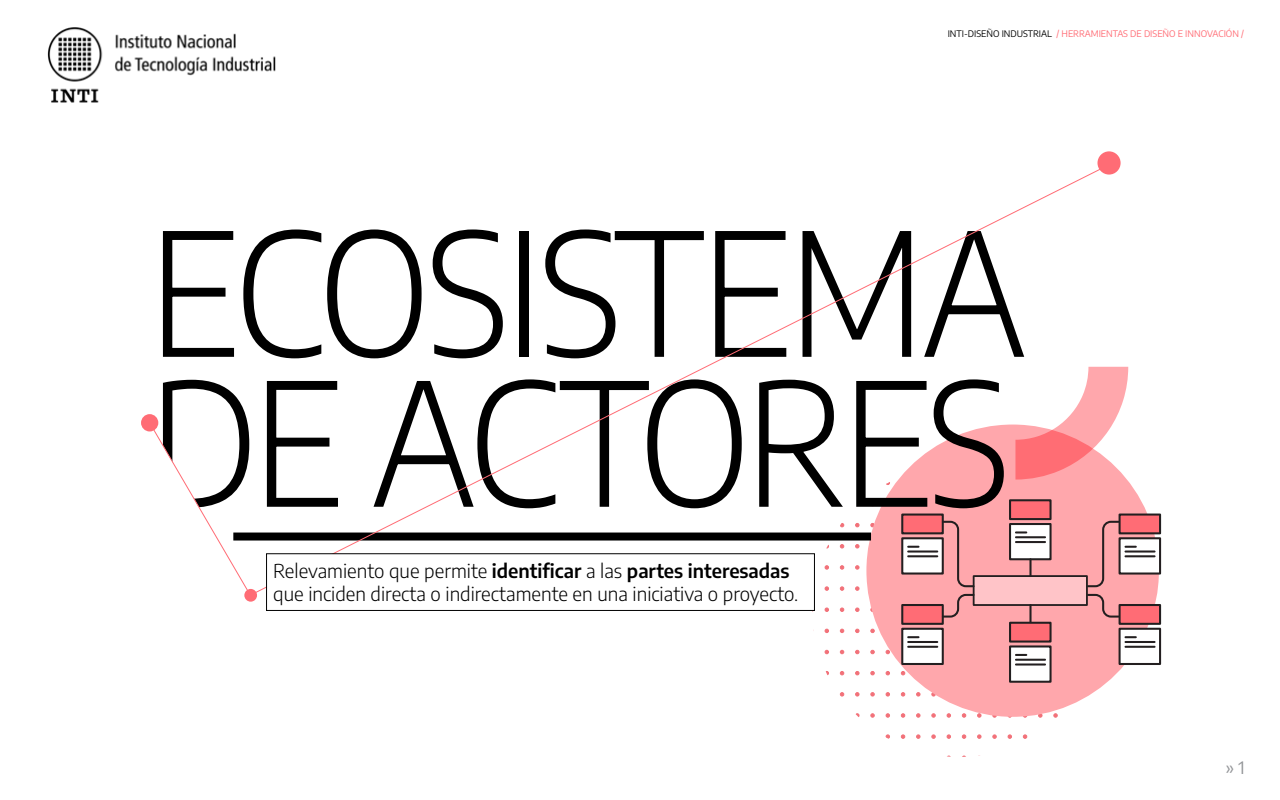
<style>
.page{position:relative;width:1280px;height:800px;background:#fff}
.page>*{position:absolute;margin:0;border:0;box-sizing:border-box;transform-origin:0 0}
.t1{font:300 170px/149.9px "Encode Sans";letter-spacing:-.035em;color:#000;scale:.94 1}
.t2{font:300 19px/23px "Encode Sans";color:#000}
.t3{font:17px "Encode Sans";color:#939598}
.t4{font:9px "Encode Sans";color:#ff6c75}
.s1{color:#000}
.s2{font-weight:600}
</style>
<div class="page">
<svg style="left:825px;top:608px;width:4px;height:4px"></svg>
<svg style="left:840px;top:608px;width:4px;height:4px"></svg>
<svg style="left:855px;top:608px;width:5px;height:4px"></svg>
<svg style="left:825px;top:629px;width:4px;height:4px"></svg>
<svg style="left:840px;top:629px;width:4px;height:4px"></svg>
<svg style="left:855px;top:629px;width:5px;height:4px"></svg>
<svg style="left:870px;top:629px;width:5px;height:4px"></svg>
<svg style="left:825px;top:650px;width:4px;height:4px"></svg>
<svg style="left:840px;top:650px;width:4px;height:4px"></svg>
<svg style="left:855px;top:650px;width:5px;height:4px"></svg>
<svg style="left:870px;top:650px;width:5px;height:4px"></svg>
<svg style="left:886px;top:650px;width:4px;height:4px"></svg>
<svg style="left:825px;top:671px;width:4px;height:4px"></svg>
<svg style="left:840px;top:671px;width:4px;height:4px"></svg>
<svg style="left:855px;top:671px;width:5px;height:4px"></svg>
<svg style="left:870px;top:671px;width:5px;height:4px"></svg>
<svg style="left:886px;top:671px;width:4px;height:4px"></svg>
<svg style="left:901px;top:671px;width:4px;height:4px"></svg>
<svg style="left:840px;top:692px;width:4px;height:5px"></svg>
<svg style="left:855px;top:692px;width:5px;height:5px"></svg>
<svg style="left:870px;top:692px;width:5px;height:5px"></svg>
<svg style="left:886px;top:692px;width:4px;height:5px"></svg>
<svg style="left:901px;top:692px;width:4px;height:5px"></svg>
<svg style="left:916px;top:692px;width:4px;height:5px"></svg>
<svg style="left:931px;top:693px;width:5px;height:4px"></svg>
<svg style="left:855px;top:713px;width:5px;height:4px"></svg>
<svg style="left:870px;top:713px;width:5px;height:5px"></svg>
<svg style="left:886px;top:713px;width:4px;height:5px"></svg>
<svg style="left:901px;top:713px;width:4px;height:5px"></svg>
<svg style="left:916px;top:713px;width:4px;height:5px"></svg>
<svg style="left:931px;top:713px;width:5px;height:5px"></svg>
<svg style="left:947px;top:713px;width:4px;height:5px"></svg>
<svg style="left:962px;top:713px;width:4px;height:5px"></svg>
<svg style="left:977px;top:713px;width:4px;height:5px"></svg>
<svg style="left:1038px;top:714px;width:4px;height:4px"></svg>
<svg style="left:1053px;top:713px;width:5px;height:5px"></svg>
<svg style="left:886px;top:734px;width:4px;height:5px"></svg>
<svg style="left:901px;top:734px;width:4px;height:5px"></svg>
<svg style="left:916px;top:734px;width:4px;height:5px"></svg>
<svg style="left:931px;top:734px;width:5px;height:5px"></svg>
<svg style="left:947px;top:734px;width:4px;height:5px"></svg>
<svg style="left:962px;top:734px;width:4px;height:5px"></svg>
<svg style="left:977px;top:734px;width:4px;height:5px"></svg>
<svg style="left:992px;top:734px;width:5px;height:5px"></svg>
<svg style="left:1008px;top:734px;width:4px;height:5px"></svg>
<svg style="left:1023px;top:734px;width:4px;height:5px"></svg>
<div style="left:866px;top:425px;width:293px;height:292px;background:#ffa7ac;border-radius:50%"></div>
<div style="left:974px;top:576px;width:113px;height:29px;background:#ffc4c8"></div>
<div style="left:973px;top:575px;width:115px;height:31px;border:2px solid #231f20"></div>
<div style="left:1120px;top:538px;width:40px;height:36px;background:#fff"></div>
<div style="left:1119px;top:537px;width:42px;height:38px;border:2px solid #231f20"></div>
<div style="left:1120px;top:515px;width:40px;height:18px;background:#ff6c75"></div>
<div style="left:1119px;top:514px;width:42px;height:20px;border:2px solid #231f20"></div>
<hr style="left:1125px;top:551px;width:30px;height:2px;background:#231f20">
<hr style="left:1125px;top:555px;width:30px;height:2px;background:#231f20">
<div style="left:1120px;top:629px;width:40px;height:35px;background:#fff"></div>
<div style="left:1119px;top:628px;width:42px;height:37px;border:2px solid #231f20"></div>
<div style="left:1120px;top:605px;width:40px;height:19px;background:#ff6c75"></div>
<div style="left:1119px;top:604px;width:42px;height:21px;border:2px solid #231f20"></div>
<svg style="left:1125px;top:636px;width:11px;height:2px"></svg>
<hr style="left:1125px;top:641px;width:30px;height:2px;background:#231f20">
<hr style="left:1125px;top:646px;width:30px;height:2px;background:#231f20">
<div style="left:1010px;top:646px;width:41px;height:36px;background:#fff"></div>
<div style="left:1009px;top:645px;width:43px;height:38px;border:2px solid #231f20"></div>
<div style="left:1010px;top:623px;width:41px;height:19px;background:#ff6c75"></div>
<div style="left:1009px;top:622px;width:43px;height:21px;border:2px solid #231f20"></div>
<svg style="left:1009px;top:650px;width:18px;height:6px"></svg>
<hr style="left:1016px;top:659px;width:29px;height:2px;background:#231f20">
<hr style="left:1016px;top:663px;width:29px;height:3px;background:#231f20">
<div style="left:902px;top:629px;width:41px;height:35px;background:#fff"></div>
<div style="left:901px;top:628px;width:43px;height:37px;border:2px solid #231f20"></div>
<div style="left:902px;top:605px;width:41px;height:19px;background:#ff6c75"></div>
<div style="left:901px;top:604px;width:43px;height:21px;border:2px solid #231f20"></div>
<svg style="left:901px;top:629px;width:19px;height:9px"></svg>
<hr style="left:908px;top:641px;width:29px;height:2px;background:#231f20">
<hr style="left:908px;top:646px;width:29px;height:2px;background:#231f20">
<svg style="left:931px;top:596px;width:50px;height:23px"></svg>
<svg style="left:1084px;top:520px;width:52px;height:99px"></svg>
<hr style="left:1029px;top:605px;width:3px;height:17px;background:#231f20">
<svg style="left:145px;top:422px;width:105px;height:168px"></svg>
<div style="left:141px;top:414px;width:17px;height:17px;background:#ff6c75;border-radius:50%"></div>
<svg style="left:250px;top:162px;width:863px;height:434px"></svg>
<div style="left:267px;top:554px;width:547px;height:56px;background:#fff"></div>
<div style="left:266px;top:553px;width:549px;height:58px;border:1px solid #000"></div>
<div style="left:244px;top:589px;width:13px;height:13px;background:#ff6c75;border-radius:50%"></div>
<div style="left:1098px;top:151px;width:23px;height:24px;background:#ff6c75;border-radius:50%"></div>
<img style="left:47px;top:27px;width:229px;height:76px">
<svg style="left:1008px;top:367px;width:120px;height:118px"></svg>
<p class="t4" style="left:948px;top:27px;width:298px"><span class="s1">INTI-DISEÑO INDUSTRIAL</span> / HERRAMIENTAS DE DISEÑO E INNOVACIÓN /</p>
<h1 class="t1" style="left:149px;top:211px;width:936px">ECOSISTEMA<br>DE ACTORES</h1>
<p class="t2" style="left:273px;top:558px;width:527px">Relevamiento que permite <span class="s2">identificar</span> a las <span class="s2">partes interesadas </span>que inciden directa o indirectamente en una iniciativa o proyecto.</p>
<p class="t3" style="left:1226px;top:756px;width:20px">» 1</p>
</div>
